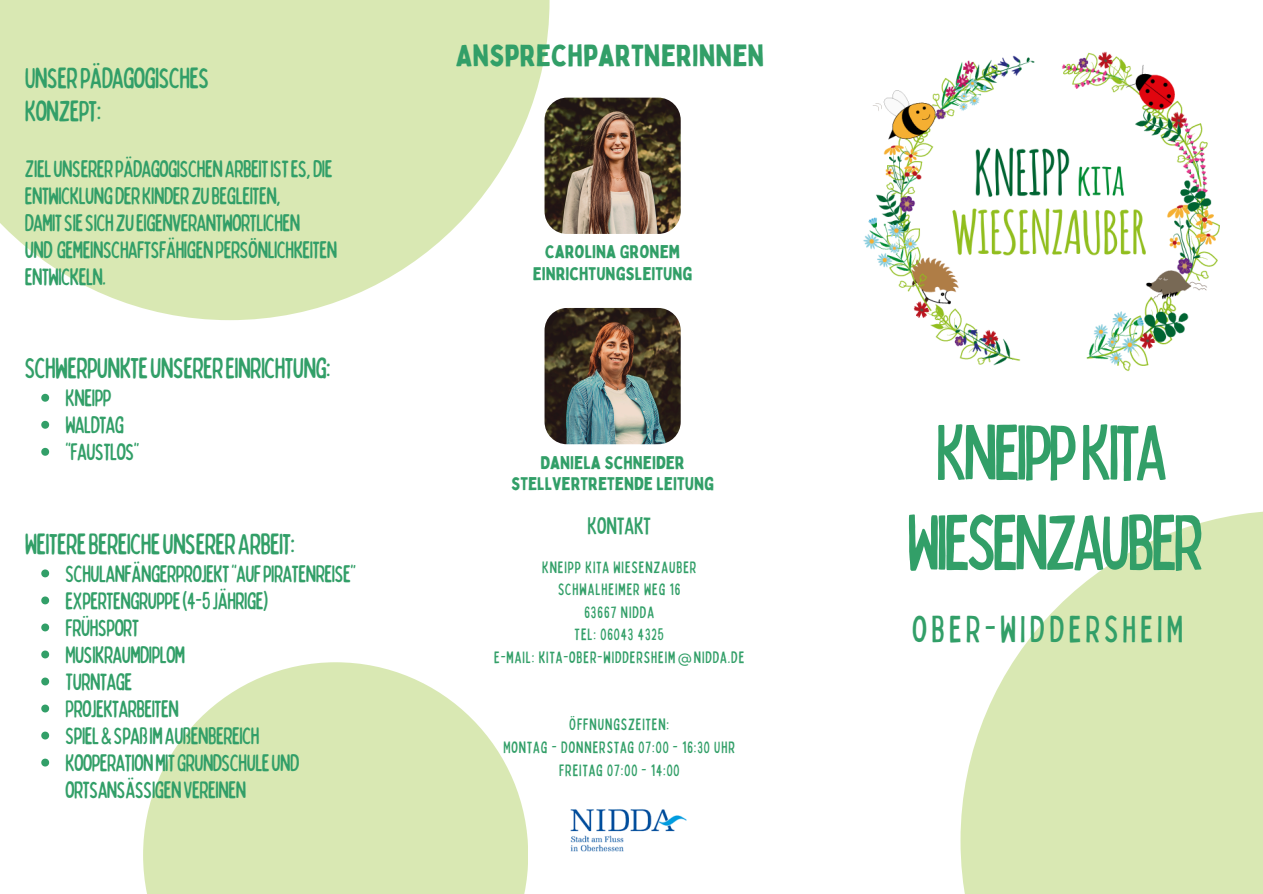
<style>
.page{position:relative;width:1263px;height:894px;background:#fff}
.page>*{position:absolute;margin:0;border:0;box-sizing:border-box;transform-origin:0 0}
.t1{font:condensed 77.7px/90px "Bobby Jones";letter-spacing:-.05em;color:#329f68;text-align:center}
.t2{font:condensed 37.5px "Bobby Jones";letter-spacing:.11em;color:#329f68}
.t3{font:30px "Bobby Jones";color:#329f68}
.t4{font:condensed 29.4px/33.8px "Bobby Jones Soft";letter-spacing:-.05em;color:#329f68}
.t5{font:condensed 24.15px/27px "Bobby Jones Soft";letter-spacing:-.05em;color:#329f68}
.t6{font:condensed 24px/27px "Bobby Jones Soft";letter-spacing:-.05em;color:#329f68}
.t7{font:condensed 24px "Bobby Jones";color:#329f68}
.t8{font:18px "Bobby Jones";color:#329f68}
.t9{font:condensed 16.5px "Bobby Jones";letter-spacing:.06em;color:#329f68}
.t10{font:13.5px "Garet";color:#329f68}
</style>
<div class="page">
<img style="left:863px;top:51px;width:357px;height:320px">
<svg style="left:0;top:0;width:550px;height:320px;fill:#d9e8b3"></svg>
<svg style="left:960px;top:511px;width:303px;height:382px;fill:#d9e8b3"></svg>
<svg style="left:143px;top:662px;width:385px;height:231px;fill:#d9e8b3"></svg>
<img style="left:544px;top:98px;width:137px;height:136px;border-radius:22px">
<img style="left:544px;top:308px;width:137px;height:136px;border-radius:22px">
<img style="left:570px;top:809px;width:117px;height:43px">
<svg style="left:41px;top:394px;width:8px;height:7px"></svg>
<svg style="left:41px;top:421px;width:8px;height:7px"></svg>
<svg style="left:41px;top:448px;width:8px;height:7px"></svg>
<svg style="left:41px;top:569px;width:8px;height:8px"></svg>
<svg style="left:41px;top:596px;width:8px;height:8px"></svg>
<svg style="left:41px;top:623px;width:8px;height:8px"></svg>
<svg style="left:41px;top:650px;width:8px;height:8px"></svg>
<svg style="left:41px;top:677px;width:8px;height:8px"></svg>
<svg style="left:41px;top:704px;width:8px;height:8px"></svg>
<svg style="left:41px;top:731px;width:8px;height:8px"></svg>
<svg style="left:41px;top:758px;width:8px;height:8px"></svg>
<p class="t4" style="left:24px;top:60px;width:187px">UNSERPÄDAGOGISCHES<br>KONZEPT:</p>
<p class="t5" style="left:24px;top:154px;width:315px">ZIELUNSERERPÄDAGOGISCHENARBEITISTES,DIE ENTWICKLUNGDERKINDERZUBEGLEITEN, DAMITSIESICHZUEIGENVERANTWORTLICHEN<br>UND GEMEINSCHAFTSFÄHIGENPERSÖNLICHKEITEN ENTWICKELN.</p>
<p class="t4" style="left:24px;top:350px;width:308px">SCHWERPUNKTEUNSEREREINRICHTUNG:</p>
<h4 class="t6" style="left:65px;top:383px;width:48px">KNEIPP</h4>
<p class="t6" style="left:65px;top:410px;width:61px">WALDTAG</p>
<p class="t6" style="left:65px;top:437px;width:76px">“FAUSTLOS”</p>
<p class="t4" style="left:24px;top:525px;width:273px">WEITEREBEREICHEUNSERERARBEIT:</p>
<p class="t6" style="left:65px;top:559px;width:293px">SCHULANFÄNGERPROJEKT“AUFPIRATENREISE”</p>
<p class="t6" style="left:65px;top:586px;width:205px">EXPERTENGRUPPE(4-5JÄHRIGE)</p>
<p class="t6" style="left:65px;top:613px;width:76px">FRÜHSPORT</p>
<p class="t6" style="left:65px;top:640px;width:122px">MUSIKRAUMDIPLOM</p>
<p class="t6" style="left:65px;top:667px;width:69px">TURNTAGE</p>
<p class="t6" style="left:65px;top:694px;width:116px">PROJEKTARBEITEN</p>
<p class="t6" style="left:65px;top:721px;width:196px">SPIEL&amp;SPAßIMAUßENBEREICH</p>
<p class="t6" style="left:65px;top:748px;width:236px">KOOPERATIONMITGRUNDSCHULEUND<br>ORTSANSÄSSIGENVEREINEN</p>
<p class="t3" style="left:456px;top:36px;width:310px">ANSPRECHPARTNERINNEN</p>
<p class="t8" style="left:545px;top:240px;width:137px">CAROLINA GRONEM</p>
<p class="t8" style="left:533px;top:262px;width:161px">EINRICHTUNGSLEITUNG</p>
<p class="t8" style="left:540px;top:450px;width:146px">DANIELA SCHNEIDER</p>
<p class="t8" style="left:511px;top:472px;width:205px">STELLVERTRETENDE LEITUNG</p>
<p class="t7" style="left:588px;top:510px;width:65px">KONTAKT</p>
<p class="t9" style="left:542px;top:556px;width:156px">KNEIPP KITA WIESENZAUBER</p>
<p class="t9" style="left:558px;top:578px;width:124px">SCHWALHEIMER WEG 16</p>
<h3 class="t9" style="left:584px;top:601px;width:71px">63667 NIDDA</h3>
<p class="t9" style="left:575px;top:623px;width:91px">TEL: 06043 4325</p>
<p class="t9" style="left:494px;top:646px;width:251px">E-MAIL: KITA-OBER-WIDDERSHEIM NIDDA.DE</p>
<p class="t10" style="left:678px;top:648px;width:16px">@</p>
<p class="t9" style="left:569px;top:713px;width:102px">ÖFFNUNGSZEITEN:</p>
<p class="t9" style="left:503px;top:736px;width:233px">MONTAG - DONNERSTAG 07:00 - 16:30 UHR</p>
<p class="t9" style="left:559px;top:758px;width:122px">FREITAG 07:00 - 14:00</p>
<h3 class="t1" style="left:907px;top:404px;width:299px">KNEIPPKITA<br>WIESENZAUBER</h3>
<p class="t2" style="left:912px;top:605px;width:273px">OBER-WIDDERSHEIM</p>
</div>
